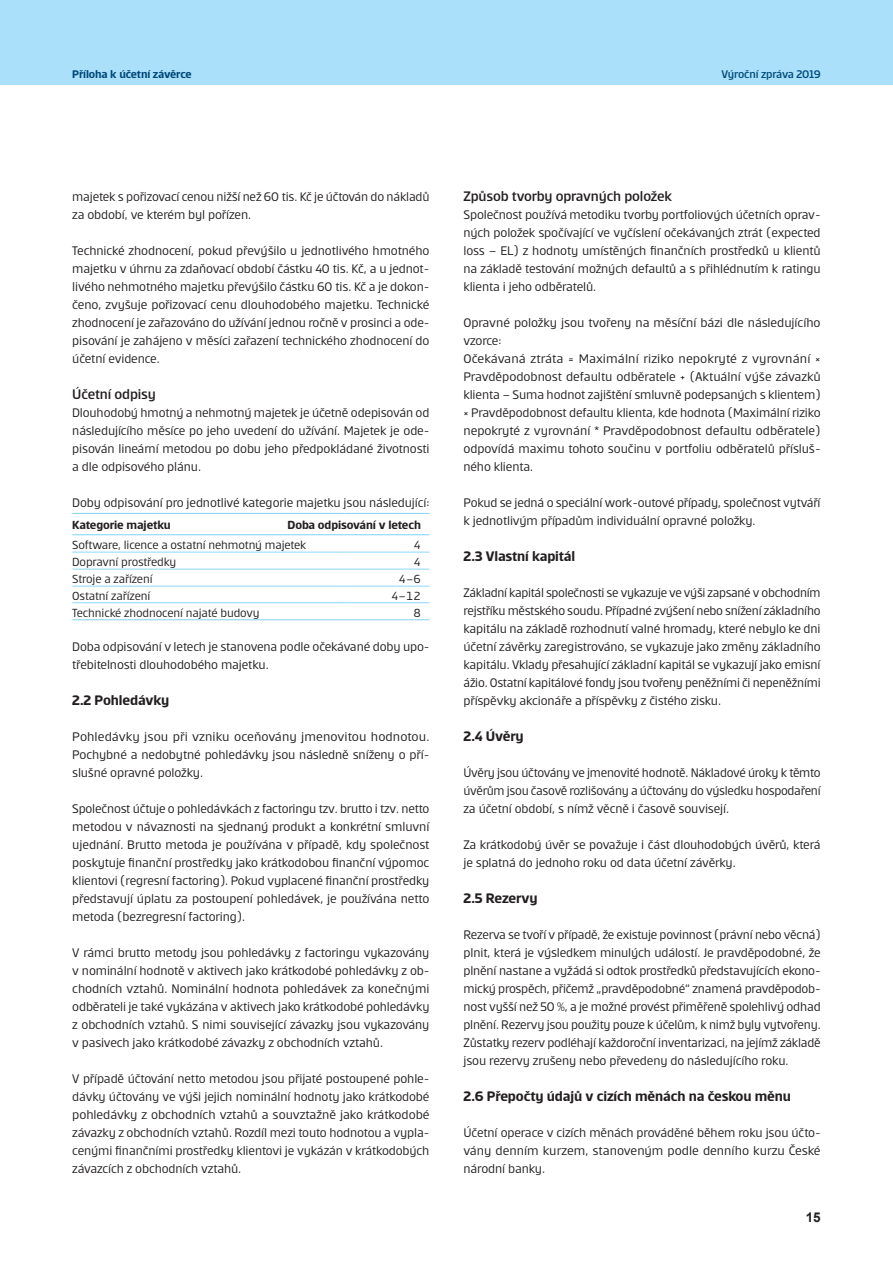
<style>
.page{position:relative;width:893px;height:1263px;background:#fff}
.page>*{position:absolute;margin:0;border:0;box-sizing:border-box;transform-origin:0 0}
.t1{font:700 15px "Erste";letter-spacing:-.01em;color:#231f20}
.t2{font:500 15px "Erste";letter-spacing:-.015em;color:#231f20}
.t3{font:13.5px/18px "Erste";letter-spacing:-.01em;color:#231f20;text-align:justify}
.t4{font:700 13.5px "Arial";color:#231f20}
.t5{font:12.75px "Erste";letter-spacing:-.01em;color:#231f20}
.t6{font:700 12.75px "Erste";letter-spacing:-.01em;color:#231f20}
.t7{font:700 12px "Erste";letter-spacing:-.015em;color:#00497b}
.t8{font:500 12px "Erste";letter-spacing:-.01em;color:#00497b}
</style>
<div class="page">
<div style="left:0;top:0;width:893px;height:85px;background:#aae0f9"></div>
<hr style="left:72px;top:513px;width:272px;height:1px;background:#8dd7f7">
<hr style="left:344px;top:513px;width:85px;height:1px;background:#8dd7f7">
<hr style="left:72px;top:534px;width:272px;height:1px;background:#8dd7f7">
<hr style="left:344px;top:534px;width:85px;height:1px;background:#8dd7f7">
<hr style="left:72px;top:619px;width:272px;height:1px;background:#8dd7f7">
<hr style="left:344px;top:619px;width:85px;height:1px;background:#8dd7f7">
<hr style="left:72px;top:602px;width:272px;height:1px;background:#8dd7f7">
<hr style="left:344px;top:602px;width:85px;height:1px;background:#8dd7f7">
<hr style="left:72px;top:552px;width:272px;height:1px;background:#8dd7f7">
<hr style="left:344px;top:552px;width:85px;height:1px;background:#8dd7f7">
<hr style="left:72px;top:569px;width:272px;height:1px;background:#8dd7f7">
<hr style="left:344px;top:569px;width:85px;height:1px;background:#8dd7f7">
<hr style="left:72px;top:586px;width:272px;height:1px;background:#8dd7f7">
<hr style="left:344px;top:586px;width:85px;height:1px;background:#8dd7f7">
<p class="t7" style="left:72px;top:68px;width:121px">Příloha k účetní závěrce</p>
<p class="t8" style="left:721px;top:68px;width:101px">Výroční zpráva 2019</p>
<p class="t3" style="left:72px;top:187px;width:359px">majetek s pořizovací cenou nižší než 60 tis. Kč je účtován do nákladů za období, ve kterém byl pořízen.</p>
<p class="t3" style="left:72px;top:241px;width:359px">Technické zhodnocení, pokud převýšilo u jednotlivého hmotného majetku v úhrnu za zdaňovací období částku 40 tis. Kč, a u jednot&shy;livého nehmotného majetku převýšilo částku 60 tis. Kč a je dokon&shy;čeno, zvyšuje pořizovací cenu dlouhodobého majetku. Technické zhodnocení je zařazováno do užívání jednou ročně v prosinci a ode&shy;pisování je zahájeno v měsíci zařazení technického zhodnocení do účetní evidence.</p>
<p class="t2" style="left:72px;top:386px;width:85px">Účetní odpisy</p>
<p class="t3" style="left:72px;top:403px;width:359px">Dlouhodobý hmotný a nehmotný majetek je účetně odepisován od následujícího měsíce po jeho uvedení do užívání. Majetek je ode&shy;pisován lineární metodou po dobu jeho předpokládané životnosti a dle odpisového plánu.</p>
<p class="t3" style="left:72px;top:493px;width:359px">Doby odpisování pro jednotlivé kategorie majetku jsou následující:</p>
<p class="t6" style="left:72px;top:518px;width:100px">Kategorie majetku</p>
<p class="t6" style="left:288px;top:518px;width:135px">Doba odpisování v letech</p>
<p class="t5" style="left:72px;top:538px;width:236px">Software, licence a ostatní nehmotný majetek</p>
<p class="t5" style="left:413px;top:538px;width:9px">4</p>
<p class="t5" style="left:72px;top:555px;width:106px">Dopravní prostředky</p>
<p class="t5" style="left:413px;top:555px;width:9px">4</p>
<p class="t5" style="left:72px;top:572px;width:82px">Stroje a zařízení</p>
<p class="t5" style="left:399px;top:572px;width:24px">4–6</p>
<p class="t5" style="left:72px;top:589px;width:80px">Ostatní zařízení</p>
<p class="t5" style="left:391px;top:589px;width:31px">4–12</p>
<p class="t5" style="left:72px;top:606px;width:189px">Technické zhodnocení najaté budovy</p>
<p class="t5" style="left:413px;top:606px;width:9px">8</p>
<p class="t3" style="left:72px;top:637px;width:359px">Doba odpisování v letech je stanovena podle očekávané doby upo&shy;třebitelnosti dlouhodobého majetku.</p>
<p class="t1" style="left:72px;top:692px;width:98px">2.2 Pohledávky</p>
<p class="t3" style="left:72px;top:727px;width:359px">Pohledávky jsou při vzniku oceňovány jmenovitou hodnotou.<br>Pochybné a nedobytné pohledávky jsou následně sníženy o pří&shy;slušné opravné položky.</p>
<p class="t3" style="left:72px;top:799px;width:359px">Společnost účtuje o pohledávkách z factoringu tzv. brutto i tzv. netto metodou v návaznosti na sjednaný produkt a konkrétní smluvní ujednání. Brutto metoda je používána v případě, kdy společnost poskytuje finanční prostředky jako krátkodobou finanční výpomoc klientovi (regresní factoring). Pokud vyplacené finanční prostředky představují úplatu za postoupení pohledávek, je používána netto metoda (bezregresní factoring).</p>
<p class="t3" style="left:72px;top:943px;width:359px">V rámci brutto metody jsou pohledávky z factoringu vykazovány v nominální hodnotě v aktivech jako krátkodobé pohledávky z ob&shy;chodních vztahů. Nominální hodnota pohledávek za konečnými odběrateli je také vykázána v aktivech jako krátkodobé pohledávky z obchodních vztahů. S nimi související závazky jsou vykazovány v pasivech jako krátkodobé závazky z obchodních vztahů.</p>
<p class="t3" style="left:72px;top:1069px;width:359px">V případě účtování netto metodou jsou přijaté postoupené pohle&shy;dávky účtovány ve výši jejich nominální hodnoty jako krátkodobé pohledávky z obchodních vztahů a souvztažně jako krátkodobé závazky z obchodních vztahů. Rozdíl mezi touto hodnotou a vypla&shy;cenými finančními prostředky klientovi je vykázán v krátkodobých závazcích z obchodních vztahů.</p>
<p class="t2" style="left:463px;top:188px;width:210px">Způsob tvorby opravných položek</p>
<p class="t3" style="left:463px;top:205px;width:359px">Společnost používá metodiku tvorby portfoliových účetních oprav&shy;ných položek spočívající ve vyčíslení očekávaných ztrát (expected loss – EL) z hodnoty umístěných finančních prostředků u klientů na základě testování možných defaultů a s přihlédnutím k ratingu klienta i jeho odběratelů.</p>
<p class="t3" style="left:463px;top:313px;width:359px;text-align:left">Opravné položky jsou tvořeny na měsíční bázi dle následujícího vzorce:<br>Očekávaná ztráta = Maximální riziko nepokryté z vyrovnání × Pravděpodobnost defaultu odběratele + (Aktuální výše závazků klienta – Suma hodnot zajištění smluvně podepsaných s klientem) × Pravděpodobnost defaultu klienta, kde hodnota (Maximální riziko nepokryté z vyrovnání * Pravděpodobnost defaultu odběratele) odpovídá maximu tohoto součinu v portfoliu odběratelů přísluš&shy;ného klienta.</p>
<p class="t3" style="left:463px;top:493px;width:359px">Pokud se jedná o speciální work-outové případy, společnost vytváří k jednotlivým případům individuální opravné položky.</p>
<p class="t1" style="left:463px;top:548px;width:113px">2.3 Vlastní kapitál</p>
<p class="t3" style="left:463px;top:583px;width:359px">Základní kapitál společnosti se vykazuje ve výši zapsané v obchodním rejstříku městského soudu. Případné zvýšení nebo snížení základního kapitálu na základě rozhodnutí valné hromady, které nebylo ke dni účetní závěrky zaregistrováno, se vykazuje jako změny základního kapitálu. Vklady přesahující základní kapitál se vykazují jako emisní ážio. Ostatní kapitálové fondy jsou tvořeny peněžními či nepeněžními příspěvky akcionáře a příspěvky z čistého zisku.</p>
<p class="t1" style="left:463px;top:728px;width:62px">2.4 Úvěry</p>
<p class="t3" style="left:463px;top:763px;width:359px">Úvěry jsou účtovány ve jmenovité hodnotě. Nákladové úroky k těmto úvěrům jsou časově rozlišovány a účtovány do výsledku hospodaření za účetní období, s nímž věcně i časově souvisejí.</p>
<p class="t3" style="left:463px;top:835px;width:359px">Za krátkodobý úvěr se považuje i část dlouhodobých úvěrů, která je splatná do jednoho roku od data účetní závěrky.</p>
<p class="t1" style="left:463px;top:890px;width:75px">2.5 Rezervy</p>
<p class="t3" style="left:463px;top:925px;width:359px">Rezerva se tvoří v případě, že existuje povinnost (právní nebo věcná) plnit, která je výsledkem minulých událostí. Je pravděpodobné, že plnění nastane a vyžádá si odtok prostředků představujících ekono&shy;mický prospěch, přičemž „pravděpodobné“ znamená pravděpodob&shy;nost vyšší než 50 %, a je možné provést přiměřeně spolehlivý odhad plnění. Rezervy jsou použity pouze k účelům, k nimž byly vytvořeny.<br>Zůstatky rezerv podléhají každoroční inventarizaci, na jejímž základě jsou rezervy zrušeny nebo převedeny do následujícího roku.</p>
<p class="t1" style="left:463px;top:1088px;width:329px">2.6 Přepočty údajů v cizích měnách na českou měnu</p>
<p class="t3" style="left:463px;top:1123px;width:359px">Účetní operace v cizích měnách prováděné během roku jsou účto&shy;vány denním kurzem, stanoveným podle denního kurzu České národní banky.</p>
<p class="t4" style="left:806px;top:1207px;width:17px">15</p>
</div>
